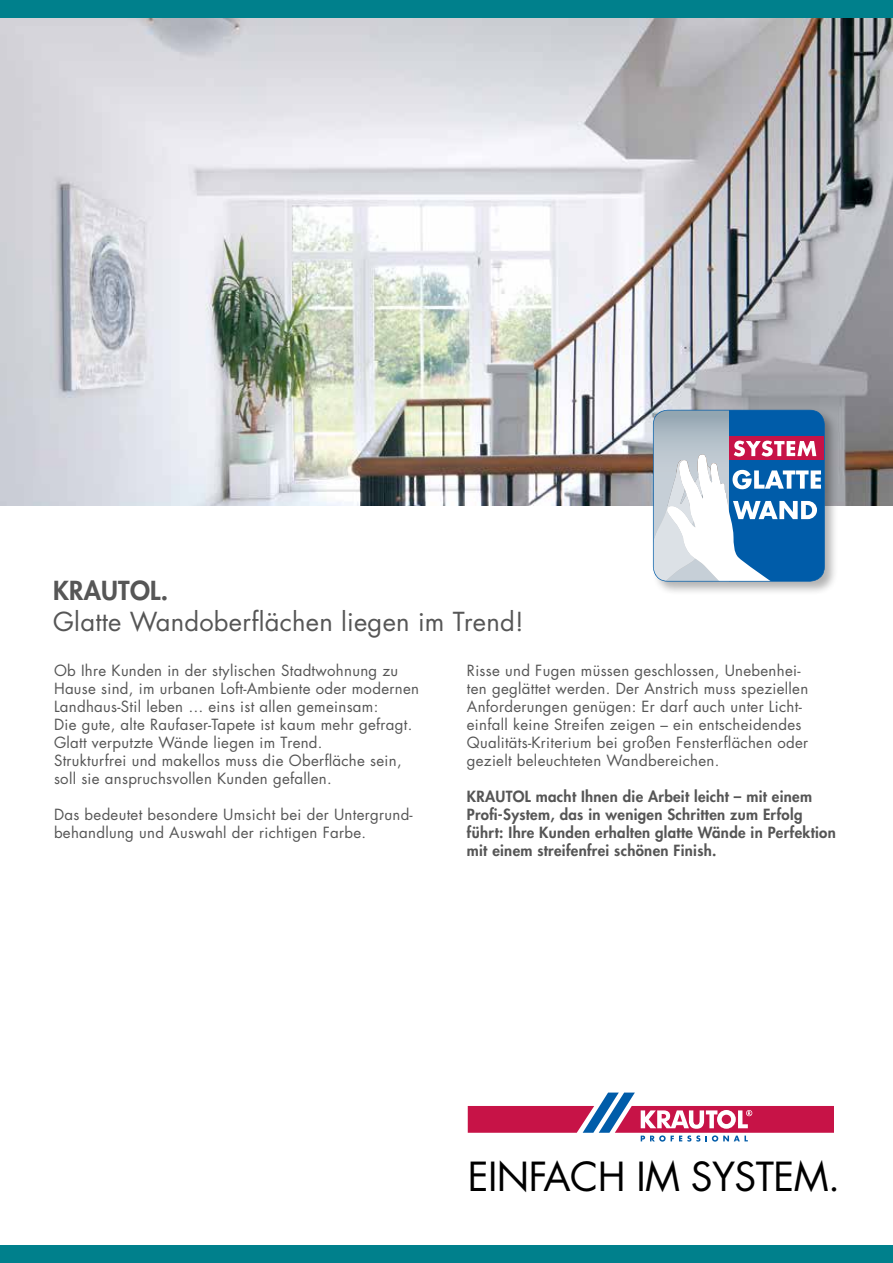
<style>
.page{position:relative;width:893px;height:1263px;background:#fff}
.page>*{position:absolute;margin:0;border:0;box-sizing:border-box;transform-origin:0 0}
.t1{font:39px "Futura Std";letter-spacing:-.015em;color:#000}
.t2{font:25.5px "Futura Std";letter-spacing:.01em;color:#565656}
.t3{font:800 25.5px "Futura Std";letter-spacing:.01em;color:#565656}
.t4{font:15px/18px "Futura Std";letter-spacing:.02em;color:#565656}
.t5{font:800 15px/18px "Futura Std";letter-spacing:.02em;color:#565656}
</style>
<div class="page">
<img style="left:0;top:17px;width:893px;height:489px">
<div style="left:0;top:1246px;width:893px;height:17px;background:#00808c"></div>
<div style="left:0;top:0;width:893px;height:17px;background:#00808c"></div>
<div style="left:651px;top:408px;width:188px;height:187px;background:#000;opacity:.3"></div>
<svg style="left:653px;top:410px;width:172px;height:172px"></svg>
<svg style="left:468px;top:1092px;width:365px;height:49px"></svg>
<h2 class="t3" style="left:53px;top:575px;width:116px">KRAUTOL.</h2>
<h2 class="t2" style="left:53px;top:605px;width:472px">Glatte Wandoberflächen liegen im Trend!</h2>
<p class="t4" style="left:54px;top:661px;width:367px">Ob Ihre Kunden in der stylischen Stadtwohnung zu Hause sind, im urbanen Loft-Ambiente oder modernen Landhaus-Stil leben … eins ist allen gemeinsam:<br>Die gute, alte Raufaser-Tapete ist kaum mehr gefragt.<br>Glatt verputzte Wände liegen im Trend.<br>Strukturfrei und makellos muss die Oberfläche sein, soll sie anspruchsvollen Kunden gefallen.</p>
<p class="t4" style="left:54px;top:805px;width:360px">Das bedeutet besondere Umsicht bei der Untergrund&shy;behandlung und Auswahl der richtigen Farbe.</p>
<p class="t4" style="left:467px;top:661px;width:343px">Risse und Fugen müssen geschlossen, Unebenhei&shy;ten geglättet werden. Der Anstrich muss speziellen Anforderungen genügen: Er darf auch unter Licht&shy;einfall keine Streifen zeigen – ein entscheidendes Qualitäts-Kriterium bei großen Fensterflächen oder gezielt beleuchteten Wandbereichen.</p>
<p class="t5" style="left:467px;top:787px;width:370px">KRAUTOL macht Ihnen die Arbeit leicht – mit einem Profi-System, das in wenigen Schritten zum Erfolg führt: Ihre Kunden erhalten glatte Wände in Perfektion mit einem streifenfrei schönen Finish.</p>
<h1 class="t1" style="left:468px;top:1151px;width:374px">EINFACH IM SYSTEM.</h1>
</div>
